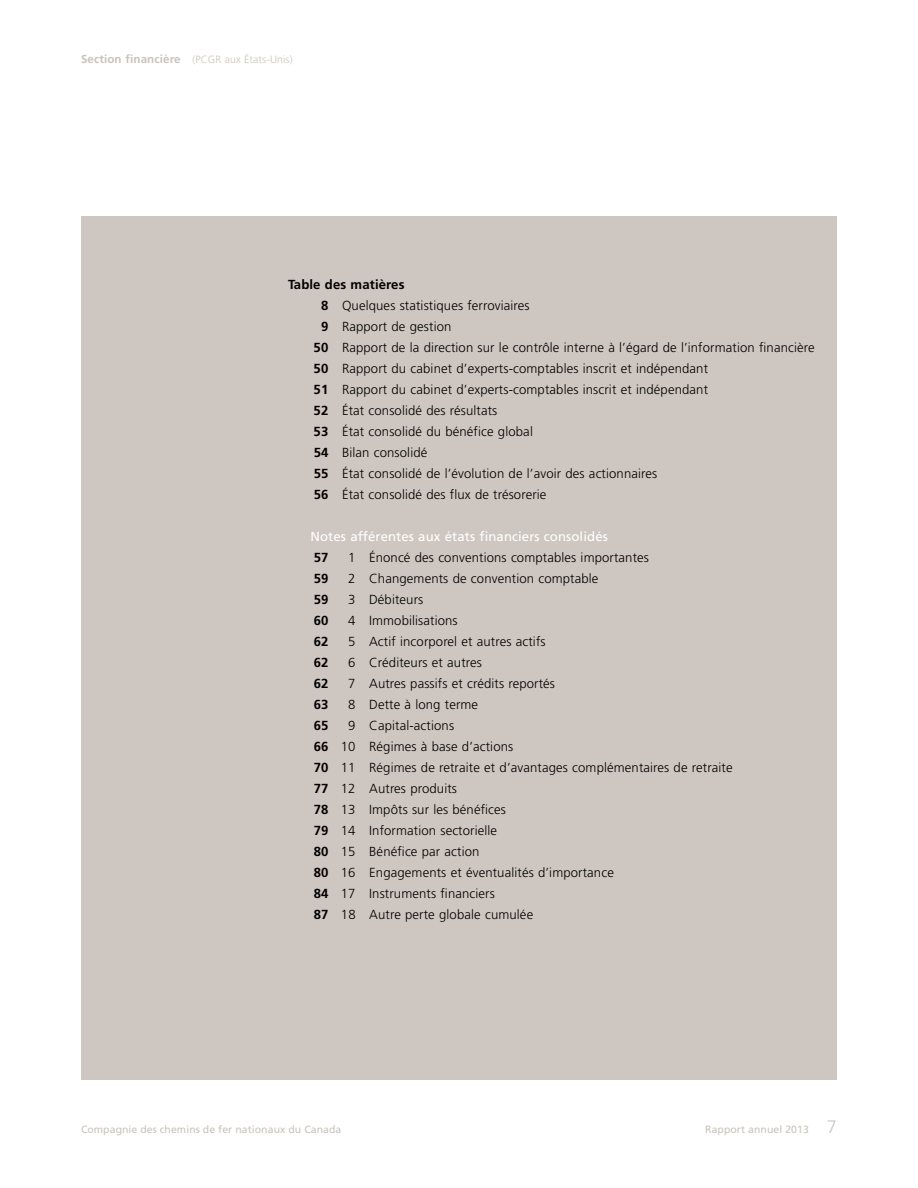
<style>
.page{position:relative;width:918px;height:1188px;background:#fff}
.page>*{position:absolute;margin:0;border:0;box-sizing:border-box;transform-origin:0 0}
.t1{font:300 13.2px/21px "Frutiger LT Std";letter-spacing:.01em;color:#000}
.t2{font:13.2px "Frutiger LT Std";letter-spacing:.01em;color:#fff}
.t3{font:700 13.2px "Frutiger LT Std";letter-spacing:.01em;color:#000}
.t4{font:10.5px "Frutiger LT Std";letter-spacing:.005em;color:#cac3bc}
.t5{font:300 10.5px "Frutiger LT Std";letter-spacing:.01em;color:#cac3bc}
.s1{font-weight:700;font-size:11.7px}
.s2{font-weight:700}
.s3{font-weight:300;font-size:18px}
</style>
<div class="page">
<div style="left:81px;top:216px;width:756px;height:864px;background:#cec7c1"></div>
<p class="t5" style="left:81px;top:53px;width:213px"><span class="s1">Section financière</span> (PCGR aux États-Unis)</p>
<p class="t3" style="left:288px;top:277px;width:118px">Table des matières</p>
<p class="t1" style="left:321px;top:295px;width:210px"><span class="s2">8</span> Quelques statistiques ferroviaires</p>
<p class="t1" style="left:321px;top:316px;width:132px"><span class="s2">9</span> Rapport de gestion</p>
<p class="t1" style="left:314px;top:337px;width:503px"><span class="s2">50</span> Rapport de la direction sur le contrôle interne à l’égard de l’information financière</p>
<p class="t1" style="left:314px;top:358px;width:396px"><span class="s2">50</span> Rapport du cabinet d’experts-comptables inscrit et indépendant</p>
<p class="t1" style="left:314px;top:379px;width:396px"><span class="s2">51</span> Rapport du cabinet d’experts-comptables inscrit et indépendant</p>
<p class="t1" style="left:314px;top:400px;width:185px"><span class="s2">52</span> État consolidé des résultats</p>
<p class="t1" style="left:314px;top:421px;width:221px"><span class="s2">53</span> État consolidé du bénéfice global</p>
<p class="t1" style="left:314px;top:442px;width:115px"><span class="s2">54</span> Bilan consolidé</p>
<p class="t1" style="left:314px;top:463px;width:345px"><span class="s2">55</span> État consolidé de l’évolution de l’avoir des actionnaires</p>
<p class="t1" style="left:314px;top:484px;width:234px"><span class="s2">56</span> État consolidé des flux de trésorerie</p>
<p class="t2" style="left:311px;top:529px;width:299px">Notes afférentes aux états financiers consolidés</p>
<p class="t3" style="left:314px;top:550px;width:16px">57</p>
<p class="t1" style="left:348px;top:547px;width:302px">1 -Énoncé des conventions comptables importantes</p>
<p class="t3" style="left:314px;top:571px;width:16px">59</p>
<p class="t1" style="left:348px;top:568px;width:252px">2 Changements de convention comptable</p>
<p class="t3" style="left:314px;top:592px;width:16px">59</p>
<p class="t1" style="left:348px;top:589px;width:77px">3 Débiteurs</p>
<p class="t3" style="left:314px;top:613px;width:16px">60</p>
<p class="t1" style="left:348px;top:610px;width:111px">4 Immobilisations</p>
<p class="t3" style="left:314px;top:634px;width:16px">62</p>
<p class="t1" style="left:348px;top:631px;width:199px">5 -Actif incorporel et autres actifs</p>
<p class="t3" style="left:314px;top:655px;width:16px">62</p>
<p class="t1" style="left:348px;top:652px;width:135px">6 Créditeurs et autres</p>
<p class="t3" style="left:314px;top:676px;width:16px">62</p>
<p class="t1" style="left:348px;top:673px;width:208px">7 Autres passifs et crédits reportés</p>
<p class="t3" style="left:314px;top:697px;width:16px">63</p>
<p class="t1" style="left:348px;top:694px;width:132px">8 -Dette à long terme</p>
<p class="t3" style="left:314px;top:718px;width:16px">65</p>
<p class="t1" style="left:314px;top:715px;width:420px;text-indent:34px">9 Capital-actions<br><span class="s2">66</span> 10 Régimes à base d’actions<br><span class="s2">70</span> 11 Régimes de retraite et d’avantages complémentaires de retraite <span class="s2">77</span> 12 -Autres produits<br><span class="s2">78</span> 13 -Impôts sur les bénéfices<br><span class="s2">79</span> 14 Information sectorielle<br><span class="s2">80</span> 15 Bénéfice par action<br><span class="s2">80</span> 16 Engagements et éventualités d’importance<br><span class="s2">84</span> 17 Instruments financiers<br><span class="s2">87</span> 18 Autre perte globale cumulée</p>
<p class="t4" style="left:81px;top:1124px;width:262px">Compagnie des chemins de fer nationaux du Canada</p>
<p class="t4" style="left:705px;top:1124px;width:133px">Rapport annuel 2013 <span class="s3">7</span></p>
</div>
